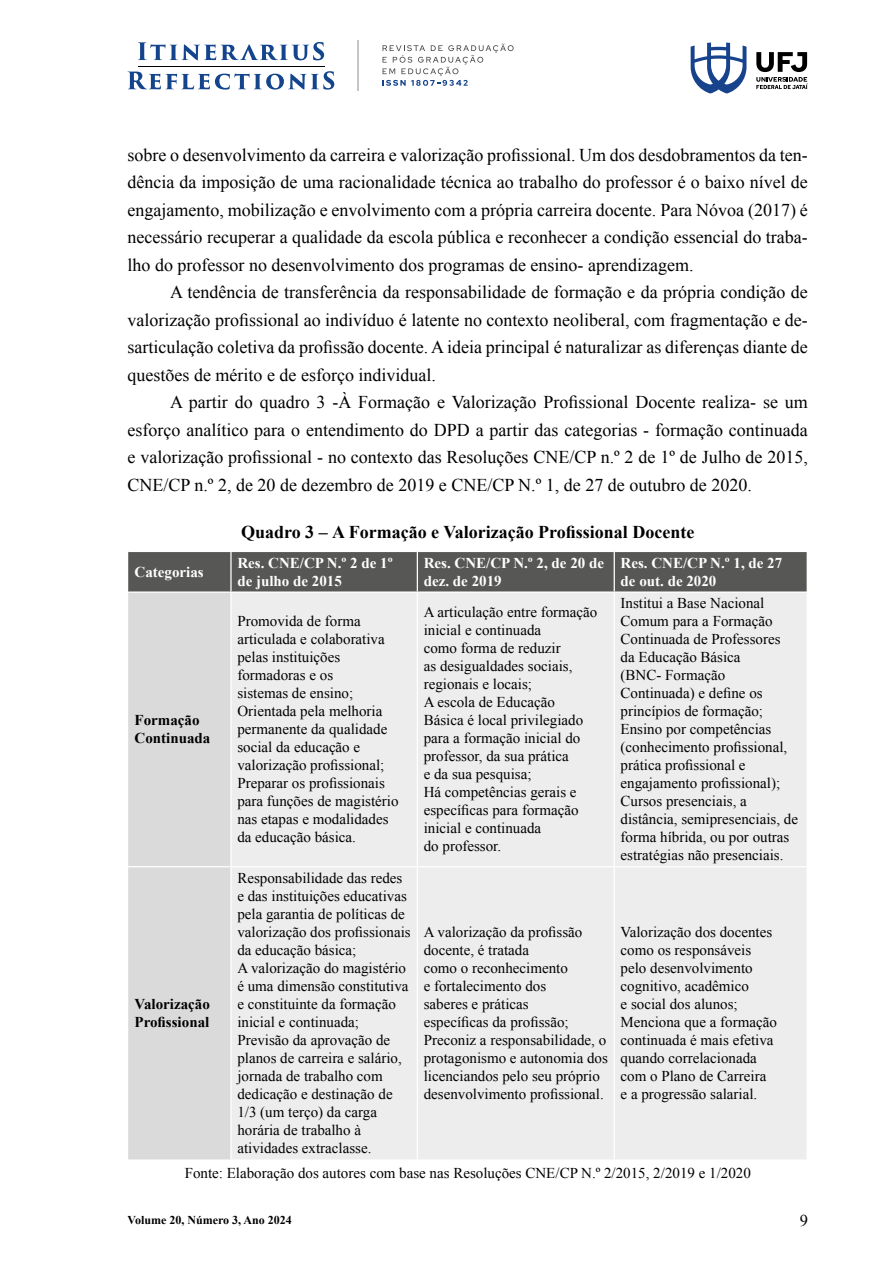
<style>
.page{position:relative;width:893px;height:1263px;background:#fff}
.page>*{position:absolute;margin:0;border:0;box-sizing:border-box;transform-origin:0 0}
.t1{font:18px/27.5px "Times New Roman";color:#000;text-align:justify}
.t2{font:700 18px "Times New Roman";color:#000}
.t3{font:16.5px "Times New Roman";color:#000}
.t4{font:15px/18px "Times New Roman";color:#000}
.t5{font:700 15px/18px "Times New Roman";color:#fff}
.t6{font:700 15px/18px "Times New Roman";color:#000}
.t7{font:700 12px "Times New Roman";color:#000}
</style>
<div class="page">
<svg style="left:382px;top:44px;width:132px;height:42px"></svg>
<hr style="left:357px;top:40px;width:2px;height:51px;background:#b3b3b3">
<svg style="left:128px;top:71px;width:206px;height:19px"></svg>
<hr style="left:138px;top:67px;width:186px;height:1px;background:#000">
<svg style="left:138px;top:42px;width:186px;height:18px"></svg>
<svg style="left:756px;top:52px;width:52px;height:37px"></svg>
<svg style="left:691px;top:43px;width:55px;height:51px"></svg>
<div style="left:128px;top:552px;width:679px;height:39px;background:#575756"></div>
<div style="left:128px;top:593px;width:102px;height:566px;background:#dadada"></div>
<div style="left:232px;top:593px;width:575px;height:566px;background:#ededed"></div>
<hr style="left:230px;top:552px;width:2px;height:39px;background:#fff">
<hr style="left:417px;top:552px;width:1px;height:39px;background:#fff">
<hr style="left:614px;top:552px;width:1px;height:39px;background:#fff">
<hr style="left:417px;top:593px;width:1px;height:273px;background:#fff">
<hr style="left:614px;top:593px;width:1px;height:273px;background:#fff">
<hr style="left:128px;top:866px;width:103px;height:1px;background:#fff">
<hr style="left:231px;top:866px;width:186px;height:1px;background:#fff">
<hr style="left:417px;top:866px;width:197px;height:1px;background:#fff">
<hr style="left:417px;top:867px;width:1px;height:292px;background:#fff">
<hr style="left:614px;top:866px;width:193px;height:1px;background:#fff">
<hr style="left:614px;top:867px;width:1px;height:292px;background:#fff">
<p class="t1" style="left:128px;top:141px;width:682px">sobre o desenvolvimento da carreira e valorização profissional. Um dos desdobramentos da ten&shy;dência da imposição de uma racionalidade técnica ao trabalho do professor é o baixo nível de engajamento, mobilização e envolvimento com a própria carreira docente. Para Nóvoa (2017) é necessário recuperar a qualidade da escola pública e reconhecer a condição essencial do traba&shy;lho do professor no desenvolvimento dos programas de ensino- aprendizagem.</p>
<p class="t1" style="left:128px;top:278px;width:682px;text-indent:43px">A tendência de transferência da responsabilidade de formação e da própria condição de valorização profissional ao indivíduo é latente no contexto neoliberal, com fragmentação e de&shy;sarticulação coletiva da profissão docente. A ideia principal é naturalizar as diferenças diante de questões de mérito e de esforço individual.</p>
<p class="t1" style="left:128px;top:388px;width:682px;text-indent:43px">A partir do quadro 3 -À Formação e Valorização Profissional Docente realiza- se um esforço analítico para o entendimento do DPD a partir das categorias - formação continuada e valorização profissional - no contexto das Resoluções CNE/CP n.º 2 de 1º de Julho de 2015, CNE/CP n.º 2, de 20 de dezembro de 2019 e CNE/CP N.º 1, de 27 de outubro de 2020.</p>
<p class="t2" style="left:241px;top:519px;width:455px">Quadro 3 – A Formação e Valorização Profissional Docente</p>
<p class="t5" style="left:135px;top:562px;width:71px">Categorias</p>
<p class="t5" style="left:237px;top:553px;width:157px">Res. CNE/CP N.º 2 de 1º de julho de 2015</p>
<p class="t5" style="left:424px;top:553px;width:182px">Res. CNE/CP N.º 2, de 20 de dez. de 2019</p>
<p class="t5" style="left:621px;top:553px;width:163px">Res. CNE/CP N.º 1, de 27 de out. de 2020</p>
<p class="t6" style="left:135px;top:711px;width:77px">Formação<br>Continuada</p>
<p class="t6" style="left:135px;top:995px;width:77px">Valorização<br>Profissional</p>
<p class="t4" style="left:237px;top:612px;width:163px">Promovida de forma articulada e colaborativa pelas instituições formadoras e os<br>sistemas de ensino;<br>Orientada pela melhoria permanente da qualidade social da educação e valorização profissional;<br>Preparar os profissionais para funções de magistério nas etapas e modalidades da educação básica.</p>
<p class="t4" style="left:424px;top:603px;width:175px">A articulação entre formação inicial e continuada<br>como forma de reduzir<br>as desigualdades sociais, regionais e locais;<br>A escola de Educação<br>Básica é local privilegiado para a formação inicial do professor, da sua prática<br>e da sua pesquisa;<br>Há competências gerais e específicas para formação inicial e continuada<br>do professor.</p>
<p class="t4" style="left:621px;top:594px;width:179px">Institui a Base Nacional<br>Comum para a Formação<br>Continuada de Professores da Educação Básica<br>(BNC- Formação<br>Continuada) e define os princípios de formação;<br>Ensino por competências (conhecimento profissional, prática profissional e engajamento profissional);<br>Cursos presenciais, a distância, semipresenciais, de forma híbrida, ou por outras estratégias não presenciais.</p>
<p class="t4" style="left:237px;top:869px;width:175px">Responsabilidade das redes e das instituições educativas pela garantia de políticas de valorização dos profissionais da educação básica;<br>A valorização do magistério é uma dimensão constitutiva e constituinte da formação inicial e continuada;<br>Previsão da aprovação de planos de carreira e salário, jornada de trabalho com dedicação e destinação de<br>1/3 (um terço) da carga horária de trabalho à atividades extraclasse.</p>
<p class="t4" style="left:424px;top:923px;width:186px">A valorização da profissão docente, é tratada<br>como o reconhecimento<br>e fortalecimento dos<br>saberes e práticas<br>específicas da profissão;<br>Preconiz a responsabilidade, o protagonismo e autonomia dos licenciandos pelo seu próprio desenvolvimento profissional.</p>
<p class="t4" style="left:621px;top:923px;width:158px">Valorização dos docentes como os responsáveis pelo desenvolvimento cognitivo, acadêmico<br>e social dos alunos;<br>Menciona que a formação continuada é mais efetiva quando correlacionada com o Plano de Carreira e a progressão salarial.</p>
<p class="t4" style="left:185px;top:1164px;width:568px">Fonte: Elaboração dos autores com base nas Resoluções CNE/CP N.º 2/2015, 2/2019 e 1/2020</p>
<p class="t7" style="left:128px;top:1212px;width:166px">Volume 20, Número 3, Ano 2024</p>
<p class="t3" style="left:800px;top:1209px;width:10px">9</p>
</div>
